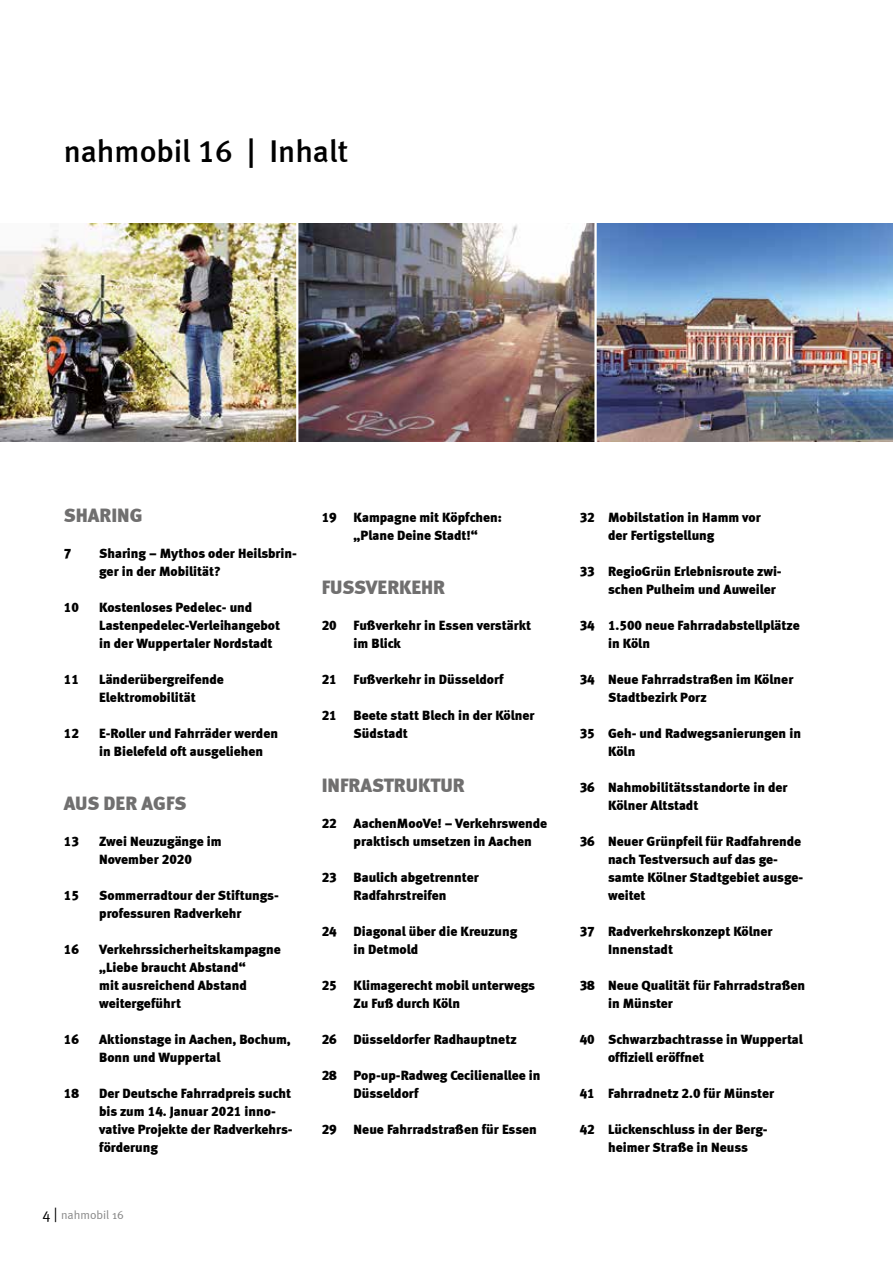
<style>
.page{position:relative;width:893px;height:1263px;background:#fff}
.page>*{position:absolute;margin:0;border:0;box-sizing:border-box;transform-origin:0 0}
.t1{font:31.5px "Meta Medium LF";color:#000}
.t2{font:19.5px "Meta Black LF";color:#706f6f}
.t3{font:13.5px/18px "Meta Black LF";color:#000}
.t4{font:12px "Meta Normal";letter-spacing:-.005em;color:#878787}
.s1{font-size:15px;color:#000}
</style>
<div class="page">
<img style="left:0;top:223px;width:296px;height:218px">
<img style="left:298px;top:223px;width:595px;height:218px">
<hr style="left:594px;top:215px;width:3px;height:235px;background:#fff">
<h1 class="t1" style="left:64px;top:133px;width:286px">nahmobil 16 | Inhalt</h1>
<h2 class="t2" style="left:64px;top:503px;width:80px">SHARING</h2>
<p class="t3" style="left:64px;top:544px;width:9px">7</p>
<p class="t3" style="left:64px;top:598px;width:17px">10</p>
<p class="t3" style="left:64px;top:670px;width:17px">11</p>
<p class="t3" style="left:64px;top:724px;width:17px">12</p>
<p class="t3" style="left:99px;top:544px;width:199px">Sharing – Mythos oder Heilsbrin&shy;ger in der Mobilität?</p>
<p class="t3" style="left:99px;top:598px;width:182px">Kostenloses Pedelec- und<br>Lastenpedelec-Verleihangebot in der Wuppertaler Nordstadt</p>
<p class="t3" style="left:99px;top:670px;width:126px">Länderübergreifende<br>Elektromobilität</p>
<p class="t3" style="left:99px;top:724px;width:180px">E-Roller und Fahrräder werden in Bielefeld oft ausgeliehen</p>
<h2 class="t2" style="left:64px;top:791px;width:124px">AUS DER AGFS</h2>
<p class="t3" style="left:64px;top:832px;width:17px">13</p>
<p class="t3" style="left:64px;top:886px;width:17px">15</p>
<p class="t3" style="left:64px;top:940px;width:17px">16</p>
<p class="t3" style="left:64px;top:1030px;width:17px">16</p>
<p class="t3" style="left:64px;top:1084px;width:17px">18</p>
<p class="t3" style="left:99px;top:832px;width:124px">Zwei Neuzugänge im<br>November 2020</p>
<p class="t3" style="left:99px;top:886px;width:181px">Sommerradtour der Stiftungs&shy;professuren Radverkehr</p>
<p class="t3" style="left:99px;top:940px;width:183px">Verkehrssicherheitskampagne „Liebe braucht Abstand“<br>mit ausreichend Abstand weitergeführt</p>
<p class="t3" style="left:99px;top:1030px;width:193px">Aktionstage in Aachen, Bochum,<br>Bonn und Wuppertal</p>
<p class="t3" style="left:99px;top:1084px;width:195px">Der Deutsche Fahrradpreis sucht bis zum 14. Januar 2021 inno&shy;vative Projekte der Radverkehrs&shy;förderung</p>
<p class="t4" style="left:43px;top:1208px;width:83px"><span class="s1">4 |</span> nahmobil 16</p>
<p class="t3" style="left:322px;top:508px;width:17px">19</p>
<p class="t3" style="left:354px;top:508px;width:150px">Kampagne mit Köpfchen: „Plane Deine Stadt!“</p>
<h2 class="t2" style="left:322px;top:575px;width:125px">FUSSVERKEHR</h2>
<p class="t3" style="left:322px;top:616px;width:17px">20</p>
<p class="t3" style="left:322px;top:670px;width:17px">21</p>
<p class="t3" style="left:322px;top:706px;width:17px">21</p>
<p class="t3" style="left:354px;top:616px;width:179px">Fußverkehr in Essen verstärkt im Blick</p>
<p class="t3" style="left:354px;top:670px;width:152px">Fußverkehr in Düsseldorf</p>
<p class="t3" style="left:354px;top:706px;width:183px">Beete statt Blech in der Kölner<br>Südstadt</p>
<h2 class="t2" style="left:322px;top:773px;width:144px">INFRASTRUKTUR</h2>
<p class="t3" style="left:322px;top:814px;width:17px">22</p>
<p class="t3" style="left:322px;top:868px;width:17px">23</p>
<p class="t3" style="left:322px;top:922px;width:17px">24</p>
<p class="t3" style="left:322px;top:976px;width:17px">25</p>
<p class="t3" style="left:322px;top:1030px;width:17px">26</p>
<p class="t3" style="left:322px;top:1066px;width:17px">28</p>
<p class="t3" style="left:322px;top:1120px;width:17px">29</p>
<p class="t3" style="left:354px;top:814px;width:195px">AachenMooVe! – Verkehrswende praktisch umsetzen in Aachen</p>
<p class="t3" style="left:354px;top:868px;width:127px">Baulich abgetrennter<br>Radfahrstreifen</p>
<p class="t3" style="left:354px;top:922px;width:165px">Diagonal über die Kreuzung in Detmold</p>
<p class="t3" style="left:354px;top:976px;width:183px">Klimagerecht mobil unterwegs<br>Zu Fuß durch Köln</p>
<p class="t3" style="left:354px;top:1030px;width:165px">Düsseldorfer Radhauptnetz</p>
<p class="t3" style="left:354px;top:1066px;width:188px">Pop-up-Radweg Cecilienallee in<br>Düsseldorf</p>
<p class="t3" style="left:354px;top:1120px;width:185px">Neue Fahrradstraßen für Essen</p>
<p class="t3" style="left:580px;top:508px;width:17px">32</p>
<p class="t3" style="left:580px;top:562px;width:17px">33</p>
<p class="t3" style="left:580px;top:616px;width:17px">34</p>
<p class="t3" style="left:580px;top:670px;width:17px">34</p>
<p class="t3" style="left:580px;top:724px;width:17px">35</p>
<p class="t3" style="left:580px;top:778px;width:17px">36</p>
<p class="t3" style="left:580px;top:832px;width:17px">36</p>
<p class="t3" style="left:580px;top:922px;width:17px">37</p>
<p class="t3" style="left:580px;top:976px;width:17px">38</p>
<p class="t3" style="left:580px;top:1030px;width:17px">40</p>
<p class="t3" style="left:580px;top:1084px;width:17px">41</p>
<p class="t3" style="left:580px;top:1120px;width:17px">42</p>
<p class="t3" style="left:608px;top:508px;width:154px">Mobilstation in Hamm vor der Fertigstellung</p>
<p class="t3" style="left:608px;top:562px;width:175px">RegioGrün Erlebnisroute zwi&shy;schen Pulheim und Auweiler</p>
<p class="t3" style="left:608px;top:616px;width:193px">1.500 neue Fahrradabstellplätze in Köln</p>
<p class="t3" style="left:608px;top:670px;width:187px">Neue Fahrradstraßen im Kölner<br>Stadtbezirk Porz</p>
<p class="t3" style="left:608px;top:724px;width:194px">Geh- und Radwegsanierungen in<br>Köln</p>
<p class="t3" style="left:608px;top:778px;width:181px">Nahmobilitätsstandorte in der<br>Kölner Altstadt</p>
<p class="t3" style="left:608px;top:832px;width:197px">Neuer Grünpfeil für Radfahrende nach Testversuch auf das ge&shy;samte Kölner Stadtgebiet ausge&shy;weitet</p>
<p class="t3" style="left:608px;top:922px;width:166px">Radverkehrskonzept Kölner<br>Innenstadt</p>
<p class="t3" style="left:608px;top:976px;width:199px">Neue Qualität für Fahrradstraßen in Münster</p>
<p class="t3" style="left:608px;top:1030px;width:196px">Schwarzbachtrasse in Wuppertal offiziell eröffnet</p>
<p class="t3" style="left:608px;top:1084px;width:168px">Fahrradnetz 2.0 für Münster</p>
<p class="t3" style="left:608px;top:1120px;width:161px">Lückenschluss in der Berg&shy;heimer Straße in Neuss</p>
</div>
